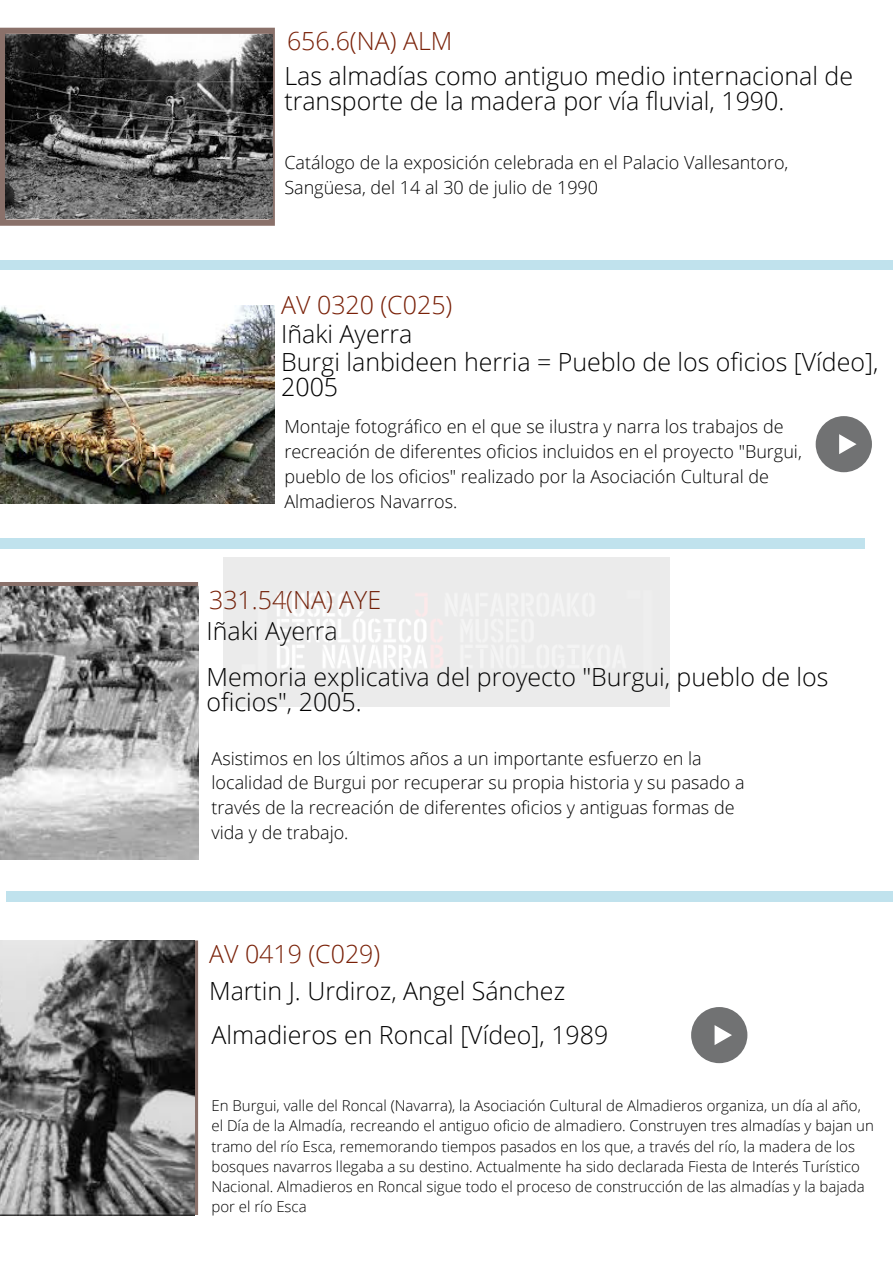
<style>
.page{position:relative;width:893px;height:1264px;background:#fff}
.page>*{position:absolute;margin:0;border:0;box-sizing:border-box;transform-origin:0 0}
.t1{font:300 25.05px/25px "Open Sans";color:#000}
.t2{font:300 25.05px "Open Sans";color:#792007}
.t3{font:300 18px/24.8px "Open Sans";color:#000}
.t4{font:300 15px/20.2px "Open Sans";color:#000}
</style>
<div class="page">
<svg style="left:0;top:28px;width:275px;height:198px;background:#8a7670"></svg>
<img style="left:0;top:306px;width:275px;height:198px">
<img style="left:6px;top:35px;width:266px;height:183px">
<div style="left:0;top:260px;width:892px;height:10px;background:#c0e2ed"></div>
<div style="left:0;top:538px;width:864px;height:10px;background:#c0e2ed"></div>
<div style="left:6px;top:891px;width:886px;height:10px;background:#c0e2ed"></div>
<img style="left:0;top:586px;width:198px;height:273px">
<img style="left:0;top:940px;width:195px;height:274px">
<div style="left:815px;top:416px;width:56px;height:56px;background:#717273;border-radius:50%"></div>
<svg style="left:839px;top:434px;width:17px;height:20px"></svg>
<div style="left:691px;top:1007px;width:56px;height:56px;background:#717273;border-radius:50%"></div>
<svg style="left:714px;top:1025px;width:18px;height:20px"></svg>
<p class="t2" style="left:287px;top:23px;width:167px">656.6(NA) ALM</p>
<p class="t1" style="left:284px;top:62px;width:570px">Las almadías como antiguo medio internacional de</p>
<p class="t1" style="left:284px;top:87px;width:501px">transporte de la madera por vía fluvial, 1990.</p>
<p class="t3" style="left:284px;top:149px;width:505px">Catálogo de la exposición celebrada en el Palacio Vallesantoro,<br>Sangüesa, del 14 al 30 de julio de 1990</p>
<p class="t2" style="left:281px;top:287px;width:173px">AV 0320 (C025)</p>
<p class="t1" style="left:281px;top:321px;width:133px">Iñaki Ayerra</p>
<p class="t1" style="left:281px;top:349px;width:598px">Burgi lanbideen herria = Pueblo de los oficios [Vídeo],<br>2005</p>
<p class="t3" style="left:284px;top:414px;width:519px">Montaje fotográfico en el que se ilustra y narra los trabajos de recreación de diferentes oficios incluidos en el proyecto "Burgui, pueblo de los oficios" realizado por la Asociación Cultural de Almadieros Navarros.</p>
<p class="t2" style="left:209px;top:581px;width:174px">331.54(NA) AYE</p>
<p class="t1" style="left:207px;top:617px;width:133px">Iñaki Ayerra</p>
<p class="t1" style="left:207px;top:663px;width:623px">Memoria explicativa del proyecto "Burgui, pueblo de los oficios", 2005.</p>
<p class="t3" style="left:211px;top:745px;width:534px">Asistimos en los últimos años a un importante esfuerzo en la localidad de Burgui por recuperar su propia historia y su pasado a través de la recreación de diferentes oficios y antiguas formas de vida y de trabajo.</p>
<p class="t2" style="left:209px;top:936px;width:173px">AV 0419 (C029)</p>
<p class="t1" style="left:209px;top:977px;width:357px">Martin J. Urdiroz, Angel Sánchez</p>
<p class="t1" style="left:211px;top:1021px;width:398px">Almadieros en Roncal [Vídeo], 1989</p>
<p class="t4" style="left:211px;top:1095px;width:664px">En Burgui, valle del Roncal (Navarra), la Asociación Cultural de Almadieros organiza, un día al año, el Día de la Almadía, recreando el antiguo oficio de almadiero. Construyen tres almadías y bajan un tramo del río Esca, rememorando tiempos pasados en los que, a través del río, la madera de los bosques navarros llegaba a su destino. Actualmente ha sido declarada Fiesta de Interés Turístico Nacional. Almadieros en Roncal sigue todo el proceso de construcción de las almadías y la bajada por el río Esca</p>
</div>
